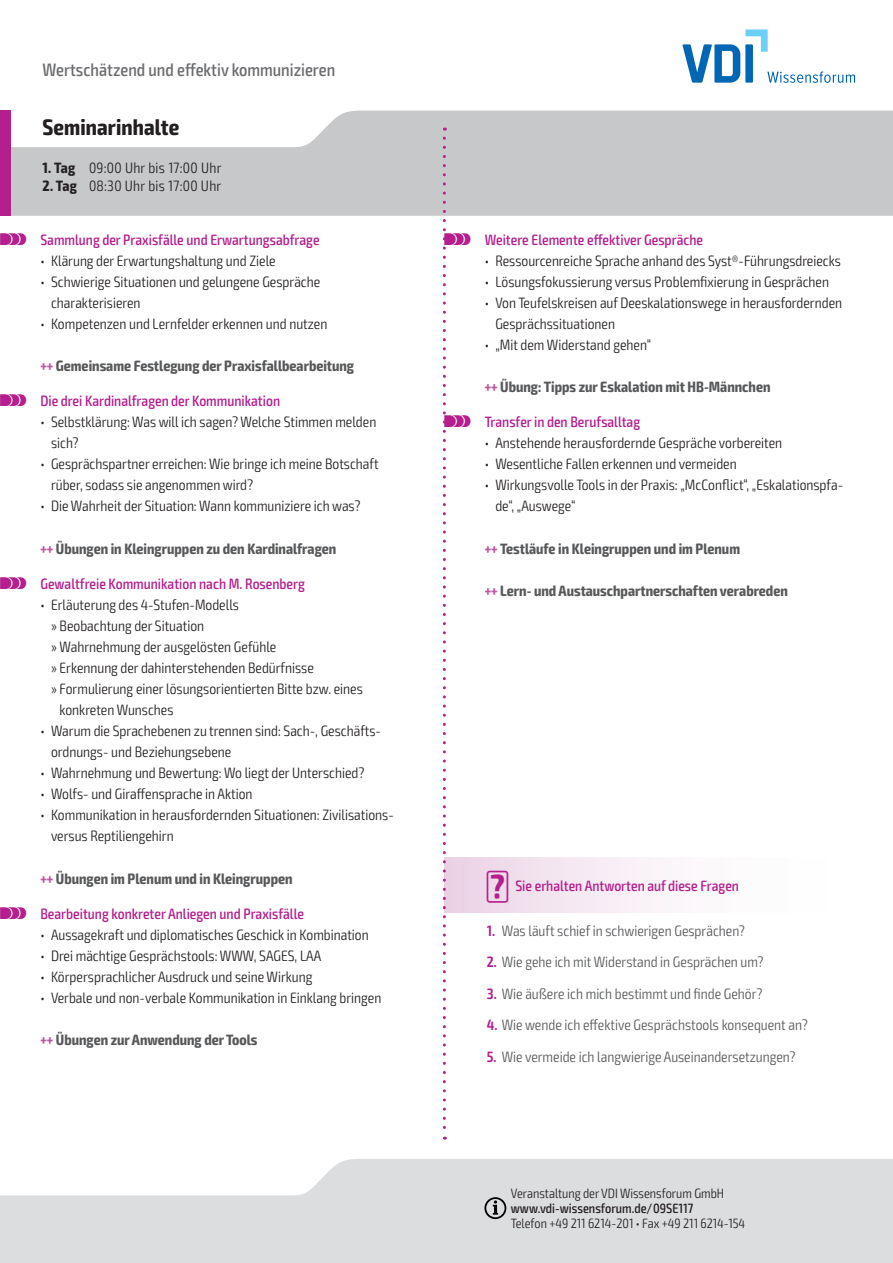
<style>
.page{position:relative;width:893px;height:1263px;background:#fff}
.page>*{position:absolute;margin:0;border:0;box-sizing:border-box;transform-origin:0 0}
.t1{font:700 condensed 22.5px "Exo 2";letter-spacing:.005em;color:#231f20}
.t2{font:500 condensed 18px "Exo 2";color:#6c6d70}
.t3{font:300 condensed 15px/21px "Exo 2";color:#231f20}
.t4{font:700 condensed 15px "Exo 2";color:#57585a}
.t5{font:500 condensed 15px "Exo 2";color:#b41e8d}
.t6{font:300 condensed 15px "Exo 2";color:#57585a}
.t7{font:300 condensed 15px "Exo 2";letter-spacing:.02em;color:#231f20}
.t8{font:300 condensed 13.5px "Exo 2";color:#231f20}
.t9{font:500 condensed 13.5px "Exo 2";color:#231f20}
.s1{font-weight:700}
.s2{font-family:"VDI Iconset S4 A Regular";font-weight:400;font-stretch:normal}
.s3{color:#be55a1}
.s4{font-weight:600;color:#b41e8d}
</style>
<div class="page">
<svg style="left:0;top:1159px;width:893px;height:104px;background:#e0e1e3"></svg>
<svg style="left:11px;top:111px;width:882px;height:105px;background:#cdced0"></svg>
<div style="left:0;top:111px;width:11px;height:105px;background:#b41e8d"></div>
<svg style="left:484px;top:1197px;width:22px;height:22px"></svg>
<svg style="left:682px;top:30px;width:173px;height:53px"></svg>
<svg style="left:446px;top:857px;width:217px;height:56px"></svg>
<div style="left:446px;top:858px;width:445px;height:54px;background:linear-gradient(to right,#eed9e9,#fff)"></div>
<svg style="left:443px;top:138px;width:3px;height:1002px"></svg>
<p class="t2" style="left:43px;top:59px;width:294px">Wertschätzend und effektiv kommunizieren</p>
<h1 class="t1" style="left:43px;top:113px;width:138px">Seminarinhalte</h1>
<p class="t7" style="left:43px;top:159px;width:181px"><span class="s1">1. Tag</span> 09:00 Uhr bis 17:00 Uhr</p>
<p class="t7" style="left:43px;top:177px;width:180px"><span class="s1">2. Tag</span> 08:30 Uhr bis 17:00 Uhr</p>
<p class="t5" style="left:0;top:230px;width:321px"><span class="s2">S</span> Sammlung der Praxisfälle und Erwartungsabfrage</p>
<p class="t3" style="left:40px;top:250px;width:237px">• Klärung der Erwartungshaltung und Ziele</p>
<p class="t3" style="left:51px;top:271px;width:271px;text-indent:-11px">• Schwierige Situationen und gelungene Gespräche charakterisieren</p>
<p class="t3" style="left:40px;top:313px;width:288px">• Kompetenzen und Lernfelder erkennen und nutzen</p>
<p class="t4" style="left:40px;top:356px;width:315px"><span class="s3">+++</span> Gemeinsame Festlegung der Praxisfallbearbeitung</p>
<p class="t5" style="left:0;top:392px;width:282px"><span class="s2">S</span> Die drei Kardinalfragen der Kommunikation</p>
<p class="t3" style="left:51px;top:412px;width:327px;text-indent:-11px">• Selbstklärung: Was will ich sagen? Welche Stimmen melden sich?</p>
<p class="t3" style="left:51px;top:454px;width:329px;text-indent:-11px">• Gesprächspartner erreichen: Wie bringe ich meine Botschaft rüber, sodass sie angenommen wird?</p>
<p class="t3" style="left:40px;top:496px;width:322px">• Die Wahrheit der Situation: Wann kommuniziere ich was?</p>
<p class="t4" style="left:40px;top:539px;width:297px"><span class="s3">+++</span> Übungen in Kleingruppen zu den Kardinalfragen</p>
<p class="t5" style="left:0;top:575px;width:306px"><span class="s2">S</span> Gewaltfreie Kommunikation nach M. Rosenberg</p>
<p class="t3" style="left:40px;top:595px;width:200px">• Erläuterung des 4-Stufen-Modells</p>
<p class="t3" style="left:51px;top:616px;width:155px">» Beobachtung der Situation</p>
<p class="t3" style="left:51px;top:637px;width:227px">» Wahrnehmung der ausgelösten Gefühle</p>
<p class="t3" style="left:51px;top:658px;width:264px">» Erkennung der dahinterstehenden Bedürfnisse</p>
<p class="t3" style="left:51px;top:679px;width:313px">» Formulierung einer lösungsorientierten Bitte bzw. eines</p>
<p class="t3" style="left:60px;top:700px;width:116px">konkreten Wunsches</p>
<p class="t3" style="left:51px;top:721px;width:330px;text-indent:-11px">• Warum die Sprachebenen zu trennen sind: Sach-, Geschäfts&shy;ordnungs- und Beziehungsebene</p>
<p class="t3" style="left:40px;top:763px;width:326px">• Wahrnehmung und Bewertung: Wo liegt der Unterschied?</p>
<p class="t3" style="left:40px;top:784px;width:214px">• Wolfs- und Giraffensprache in Aktion</p>
<p class="t3" style="left:51px;top:805px;width:344px;text-indent:-11px">• Kommunikation in herausfordernden Situationen: Zivilisations&shy;versus Reptiliengehirn</p>
<p class="t4" style="left:40px;top:869px;width:254px"><span class="s3">+++</span> Übungen im Plenum und in Kleingruppen</p>
<p class="t5" style="left:0;top:905px;width:306px"><span class="s2">S</span> Bearbeitung konkreter Anliegen und Praxisfälle</p>
<p class="t3" style="left:40px;top:925px;width:330px">• Aussagekraft und diplomatisches Geschick in Kombination</p>
<p class="t3" style="left:40px;top:946px;width:282px">• Drei mächtige Gesprächstools: WWW, SAGES, LAA</p>
<p class="t3" style="left:40px;top:967px;width:274px">• Körpersprachlicher Ausdruck und seine Wirkung</p>
<p class="t3" style="left:40px;top:988px;width:342px">• Verbale und non-verbale Kommunikation in Einklang bringen</p>
<p class="t4" style="left:40px;top:1031px;width:219px"><span class="s3">+++</span> Übungen zur Anwendung der Tools</p>
<p class="t5" style="left:444px;top:230px;width:260px"><span class="s2">S</span> Weitere Elemente effektiver Gespräche</p>
<p class="t3" style="left:485px;top:250px;width:358px">• Ressourcenreiche Sprache anhand des Syst®-Führungsdreiecks</p>
<p class="t3" style="left:485px;top:271px;width:346px">• Lösungsfokussierung versus Problemfixierung in Gesprächen</p>
<p class="t3" style="left:495px;top:292px;width:348px;text-indent:-11px">• Von Teufelskreisen auf Deeskalationswege in herausfordernden<br>Gesprächssituationen</p>
<p class="t3" style="left:485px;top:334px;width:168px">• „Mit dem Widerstand gehen“</p>
<p class="t4" style="left:485px;top:377px;width:287px"><span class="s3">+++</span> Übung: Tipps zur Eskalation mit HB-Männchen</p>
<p class="t5" style="left:444px;top:413px;width:197px"><span class="s2">S</span> Transfer in den Berufsalltag</p>
<p class="t3" style="left:485px;top:433px;width:299px">• Anstehende herausfordernde Gespräche vorbereiten</p>
<p class="t3" style="left:485px;top:454px;width:253px">• Wesentliche Fallen erkennen und vermeiden</p>
<p class="t3" style="left:495px;top:475px;width:349px;text-indent:-11px">• Wirkungsvolle Tools in der Praxis: „McConflict“, „Eskalationspfa&shy;de“, „Auswege“</p>
<p class="t4" style="left:485px;top:539px;width:257px"><span class="s3">+++</span> Testläufe in Kleingruppen und im Plenum</p>
<p class="t4" style="left:485px;top:581px;width:305px"><span class="s3">+++</span> Lern- und Austauschpartnerschaften verabreden</p>
<p class="t5" style="left:487px;top:877px;width:254px"><span class="s2">?</span> Sie erhalten Antworten auf diese Fragen</p>
<p class="t6" style="left:487px;top:922px;width:260px"><span class="s4">1.</span> Was läuft schief in schwierigen Gesprächen?</p>
<p class="t6" style="left:487px;top:953px;width:278px"><span class="s4">2.</span> Wie gehe ich mit Widerstand in Gesprächen um?</p>
<p class="t6" style="left:487px;top:985px;width:277px"><span class="s4">3.</span> Wie äußere ich mich bestimmt und finde Gehör?</p>
<p class="t6" style="left:487px;top:1016px;width:322px"><span class="s4">4.</span> Wie wende ich effektive Gesprächstools konsequent an?</p>
<p class="t6" style="left:487px;top:1048px;width:310px"><span class="s4">5.</span> Wie vermeide ich langwierige Auseinandersetzungen?</p>
<p class="t8" style="left:511px;top:1185px;width:215px">Veranstaltung der VDI Wissensforum GmbH</p>
<p class="t9" style="left:511px;top:1200px;width:184px">www.vdi-wissensforum.de/09SE117</p>
<p class="t8" style="left:511px;top:1215px;width:236px">Telefon +49 211 6214-201 • Fax +49 211 6214-154</p>
</div>
